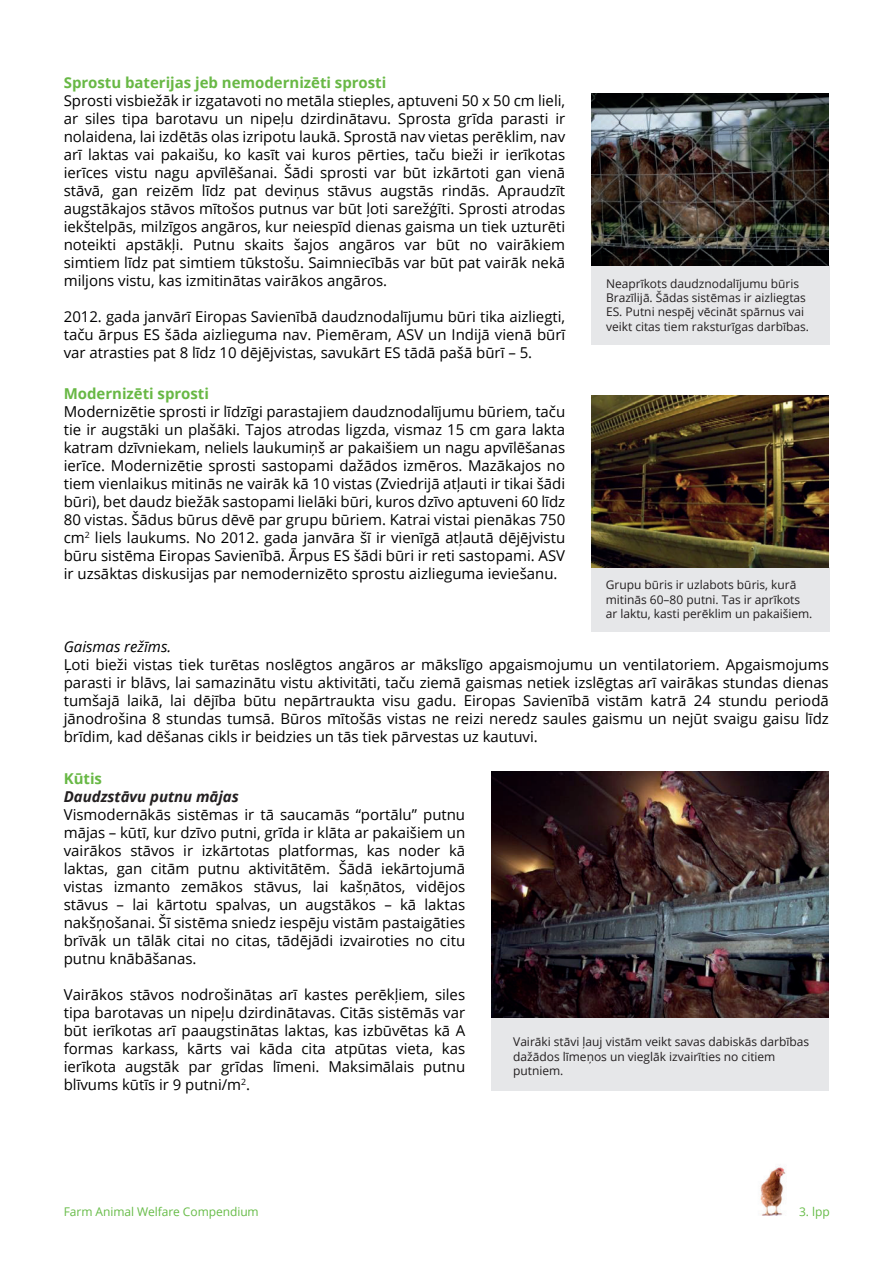
<style>
.page{position:relative;width:893px;height:1263px;background:#fff}
.page>*{position:absolute;margin:0;border:0;box-sizing:border-box;transform-origin:0 0}
.t1{font:15px/18px "Open Sans";color:#000001;text-align:justify}
.t2{font:700 15px "Open Sans";color:#68b845}
.t3{font:italic 700 15px "Open Sans";color:#231f20}
.t4{font:italic 15px "Open Sans";color:#000001}
.t5{font:12px/14.4px "Open Sans";color:#231f20}
.t6{font:12px "Open Sans";letter-spacing:-.005em;color:#67bc48}
</style>
<div class="page">
<div style="left:591px;top:265px;width:238px;height:80px;background:#e6e7e9"></div>
<img style="left:591px;top:94px;width:238px;height:171px">
<div style="left:591px;top:567px;width:238px;height:64px;background:#e6e7e9"></div>
<img style="left:591px;top:396px;width:238px;height:171px">
<img style="left:491px;top:772px;width:338px;height:247px">
<div style="left:491px;top:1019px;width:338px;height:72px;background:#e6e7e9"></div>
<img style="left:760px;top:1167px;width:26px;height:49px">
<p class="t2" style="left:64px;top:72px;width:324px">Sprostu baterijas jeb nemodernizēti sprosti</p>
<p class="t1" style="left:64px;top:91px;width:503px">Sprosti visbiežāk ir izgatavoti no metāla stieples, aptuveni 50 x 50 cm lieli, ar siles tipa barotavu un nipeļu dzirdinātavu. Sprosta grīda parasti ir nolaidena, lai izdētās olas izripotu laukā. Sprostā nav vietas perēklim, nav arī laktas vai pakaišu, ko kasīt vai kuros pērties, taču bieži ir ierīkotas ierīces vistu nagu apvīlēšanai. Šādi sprosti var būt izkārtoti gan vienā stāvā, gan reizēm līdz pat deviņus stāvus augstās rindās. Apraudzīt augstākajos stāvos mītošos putnus var būt ļoti sarežģīti. Sprosti atrodas iekštelpās, milzīgos angāros, kur neiespīd dienas gaisma un tiek uzturēti noteikti apstākļi. Putnu skaits šajos angāros var būt no vairākiem simtiem līdz pat simtiem tūkstošu. Saimniecībās var būt pat vairāk nekā miljons vistu, kas izmitinātas vairākos angāros.</p>
<p class="t1" style="left:64px;top:307px;width:503px">2012. gada janvārī Eiropas Savienībā daudznodalījumu būri tika aizliegti, taču ārpus ES šāda aizlieguma nav. Piemēram, ASV un Indijā vienā būrī var atrasties pat 8 līdz 10 dējējvistas, savukārt ES tādā pašā būrī – 5.</p>
<p class="t2" style="left:64px;top:383px;width:147px">Modernizēti sprosti</p>
<p class="t1" style="left:64px;top:402px;width:503px">Modernizētie sprosti ir līdzīgi parastajiem daudznodalījumu būriem, taču tie ir augstāki un plašāki. Tajos atrodas ligzda, vismaz 15 cm gara lakta katram dzīvniekam, neliels laukumiņš ar pakaišiem un nagu apvīlēšanas ierīce. Modernizētie sprosti sastopami dažādos izmēros. Mazākajos no tiem vienlaikus mitinās ne vairāk kā 10 vistas (Zviedrijā atļauti ir tikai šādi būri), bet daudz biežāk sastopami lielāki būri, kuros dzīvo aptuveni 60 līdz 80 vistas. Šādus būrus dēvē par grupu būriem. Katrai vistai pienākas 750 cm<sup>2</sup> liels laukums. No 2012. gada janvāra šī ir vienīgā atļautā dējējvistu būru sistēma Eiropas Savienībā. Ārpus ES šādi būri ir reti sastopami. ASV ir uzsāktas diskusijas par nemodernizēto sprostu aizlieguma ieviešanu.</p>
<p class="t5" style="left:606px;top:276px;width:204px">Neaprīkots daudznodalījumu būris Brazīlijā. Šādas sistēmas ir aizliegtas ES. Putni nespēj vēcināt spārnus vai veikt citas tiem raksturīgas darbības.</p>
<p class="t5" style="left:606px;top:577px;width:208px">Grupu būris ir uzlabots būris, kurā mitinās 60–80 putni. Tas ir aprīkots ar laktu, kasti perēklim un pakaišiem.</p>
<p class="t4" style="left:64px;top:636px;width:109px">Gaismas režīms.</p>
<p class="t1" style="left:64px;top:655px;width:767px">Ļoti bieži vistas tiek turētas noslēgtos angāros ar mākslīgo apgaismojumu un ventilatoriem. Apgaismojums parasti ir blāvs, lai samazinātu vistu aktivitāti, taču ziemā gaismas netiek izslēgtas arī vairākas stundas dienas tumšajā laikā, lai dējība būtu nepārtraukta visu gadu. Eiropas Savienībā vistām katrā 24 stundu periodā jānodrošina 8 stundas tumsā. Būros mītošās vistas ne reizi neredz saules gaismu un nejūt svaigu gaisu līdz brīdim, kad dēšanas cikls ir beidzies un tās tiek pārvestas uz kautuvi.</p>
<p class="t2" style="left:64px;top:768px;width:40px">Kūtis</p>
<p class="t3" style="left:64px;top:786px;width:177px">Daudzstāvu putnu mājas</p>
<p class="t1" style="left:64px;top:805px;width:403px">Vismodernākās sistēmas ir tā saucamās “portālu” putnu mājas – kūtī, kur dzīvo putni, grīda ir klāta ar pakaišiem un vairākos stāvos ir izkārtotas platformas, kas noder kā laktas, gan citām putnu aktivitātēm. Šādā iekārtojumā vistas izmanto zemākos stāvus, lai kašņātos, vidējos stāvus – lai kārtotu spalvas, un augstākos – kā laktas nakšņošanai. Šī sistēma sniedz iespēju vistām pastaigāties brīvāk un tālāk citai no citas, tādējādi izvairoties no citu putnu knābāšanas.</p>
<p class="t1" style="left:64px;top:985px;width:403px">Vairākos stāvos nodrošinātas arī kastes perēkļiem, siles tipa barotavas un nipeļu dzirdinātavas. Citās sistēmās var būt ierīkotas arī paaugstinātas laktas, kas izbūvētas kā A formas karkass, kārts vai kāda cita atpūtas vieta, kas ierīkota augstāk par grīdas līmeni. Maksimālais putnu blīvums kūtīs ir 9 putni/m<sup>2</sup>.</p>
<p class="t6" style="left:64px;top:1203px;width:197px">Farm Animal Welfare Compendium</p>
<p class="t5" style="left:513px;top:1034px;width:297px">Vairāki stāvi ļauj vistām veikt savas dabiskās darbības dažādos līmeņos un vieglāk izvairīties no citiem putniem.</p>
<p class="t6" style="left:799px;top:1203px;width:32px">3. lpp</p>
</div>
